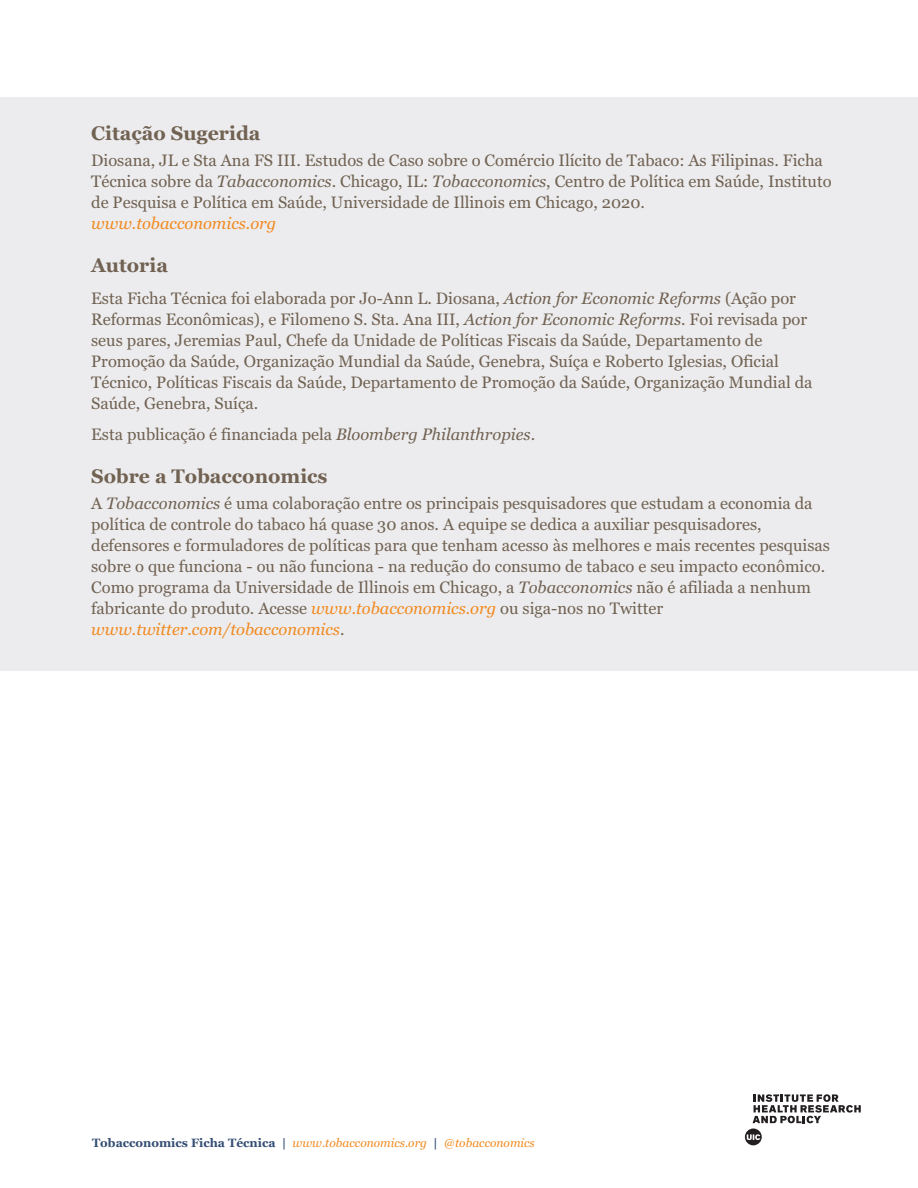
<style>
.page{position:relative;width:918px;height:1188px;background:#fff}
.page>*{position:absolute;margin:0;border:0;box-sizing:border-box;transform-origin:0 0}
.t1{font:700 19.5px "Georgia";color:#716252}
.t2{font:16.5px/21px "Georgia";color:#716252}
.t3{font:italic 16.5px "Georgia";color:#f28a20}
.t4{font:italic 12px "Georgia";color:#f28a20}
.s1{font-style:italic}
.s2{font-style:italic;color:#f28a20}
.s3{font-weight:700;font-style:normal;color:#344d73}
</style>
<div class="page">
<div style="left:0;top:97px;width:918px;height:573px;background:#ececee"></div>
<svg style="left:745px;top:1129px;width:17px;height:16px"></svg>
<svg style="left:753px;top:1094px;width:108px;height:29px"></svg>
<p class="t1" style="left:91px;top:122px;width:171px">Citação Sugerida</p>
<p class="t2" style="left:91px;top:150px;width:742px">Diosana, JL e Sta Ana FS III. Estudos de Caso sobre o Comércio Ilícito de Tabaco: As Filipinas. Ficha<br>Técnica sobre da <span class="s1">Tabacconomics</span>. Chicago, IL: <span class="s1">Tobacconomics</span>, Centro de Política em Saúde, Instituto de Pesquisa e Política em Saúde, Universidade de Illinois em Chicago, 2020.</p>
<p class="t3" style="left:91px;top:214px;width:187px">www.tobacconomics.org</p>
<p class="t1" style="left:91px;top:254px;width:78px">Autoria</p>
<p class="t2" style="left:91px;top:287px;width:723px">Esta Ficha Técnica foi elaborada por Jo-Ann L. Diosana, <span class="s1">Action for Economic Reforms</span> (Ação por Reformas Econômicas), e Filomeno S. Sta. Ana III, <span class="s1">Action for Economic Reforms</span>. Foi revisada por seus pares, Jeremias Paul, Chefe da Unidade de Políticas Fiscais da Saúde, Departamento de Promoção da Saúde, Organização Mundial da Saúde, Genebra, Suíça e Roberto Iglesias, Oficial Técnico, Políticas Fiscais da Saúde, Departamento de Promoção da Saúde, Organização Mundial da Saúde, Genebra, Suíça.</p>
<p class="t2" style="left:91px;top:424px;width:446px">Esta publicação é financiada pela <span class="s1">Bloomberg Philanthropies</span>.</p>
<p class="t1" style="left:91px;top:465px;width:238px">Sobre a Tobacconomics</p>
<p class="t2" style="left:91px;top:493px;width:740px">A <span class="s1">Tobacconomics</span> é uma colaboração entre os principais pesquisadores que estudam a economia da política de controle do tabaco há quase 30 anos. A equipe se dedica a auxiliar pesquisadores, defensores e formuladores de políticas para que tenham acesso às melhores e mais recentes pesquisas sobre o que funciona - ou não funciona - na redução do consumo de tabaco e seu impacto econômico.<br>Como programa da Universidade de Illinois em Chicago, a <span class="s1">Tobacconomics</span> não é afiliada a nenhum fabricante do produto. Acesse <span class="s2">www.tobacconomics.org</span> ou siga-nos no Twitter <span class="s2">www.twitter.com/tobacconomics</span>.</p>
<p class="t4" style="left:92px;top:1135px;width:444px"><span class="s3">Tobacconomics Ficha Técnica |</span> www.tobacconomics.org <span class="s3">|</span> @tobacconomics</p>
</div>
